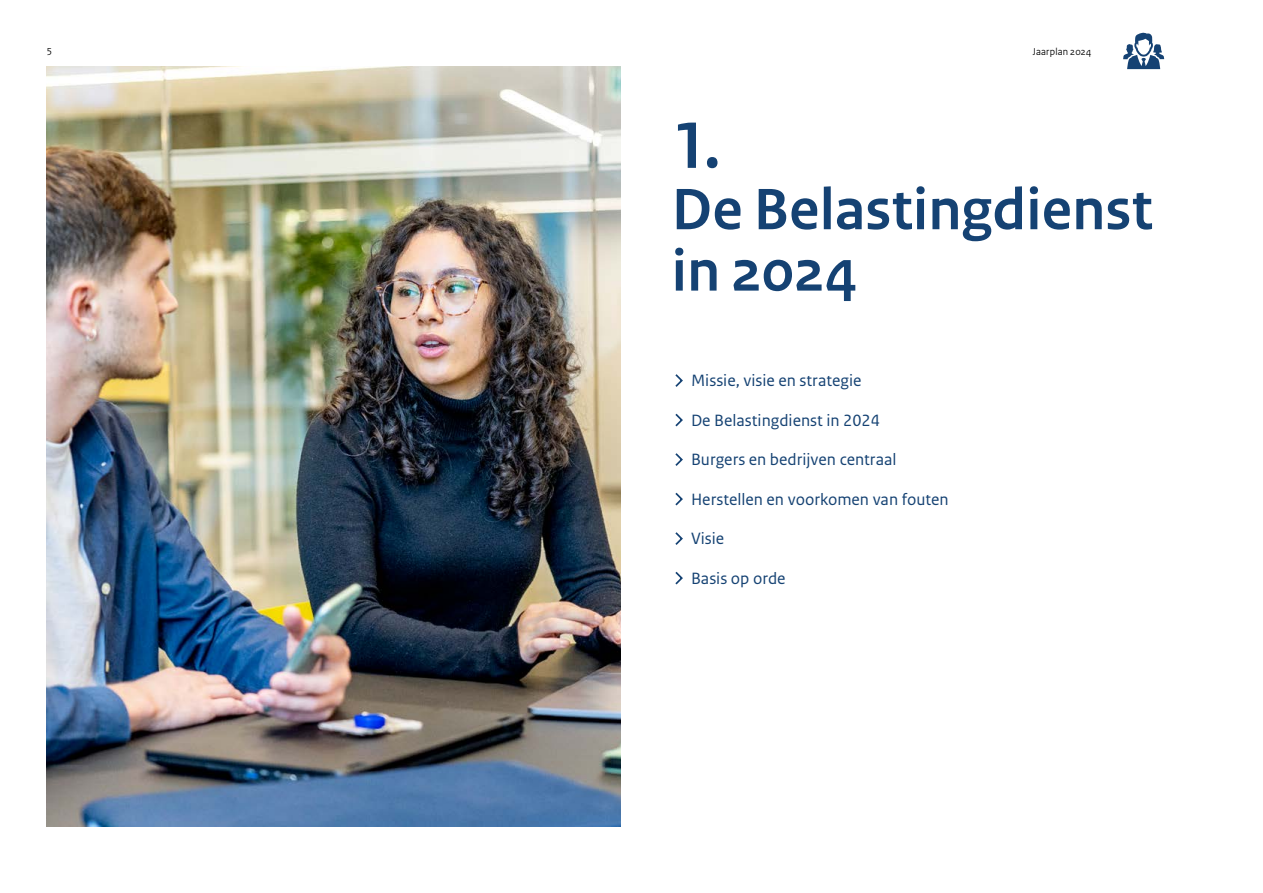
<style>
.page{position:relative;width:1263px;height:893px;background:#fff}
.page>*{position:absolute;margin:0;border:0;box-sizing:border-box;transform-origin:0 0}
.Deel_Titel{font:700 69px "Rijksoverheid Sans Heading";color:#154273}
.Deel_Titel-2{font:700 61.35px/61.3px "Rijksoverheid Sans Heading";letter-spacing:.01em;color:#154273}
.Deel_Prio_Kop{font:17.25px "Rijksoverheid Sans Text";color:#154273}
.t1{font:10.5px "Rijksoverheid Sans Heading";letter-spacing:.02em;color:#000}
</style>
<div class="page">
<svg style="left:1123px;top:32px;width:41px;height:37px"></svg>
<img style="left:47px;top:67px;width:574px;height:759px">
<svg style="left:675px;top:374px;width:8px;height:13px"></svg>
<svg style="left:675px;top:413px;width:8px;height:14px"></svg>
<svg style="left:675px;top:453px;width:8px;height:13px"></svg>
<svg style="left:675px;top:492px;width:8px;height:14px"></svg>
<svg style="left:675px;top:532px;width:8px;height:13px"></svg>
<svg style="left:675px;top:571px;width:8px;height:14px"></svg>
<p class="t1" style="left:47px;top:45px;width:7px">5</p>
<p class="t1" style="left:1033px;top:45px;width:60px">Jaarplan 2024</p>
<h1 class="Deel_Titel" style="left:672px;top:107px;width:50px">1.</h1>
<h1 class="Deel_Titel-2" style="left:672px;top:180px;width:482px">De Belastingdienst in 2024</h1>
<p class="Deel_Prio_Kop" style="left:691px;top:371px;width:172px">Missie, visie en strategie</p>
<p class="Deel_Prio_Kop" style="left:691px;top:410px;width:190px">De Belastingdienst in 2024</p>
<p class="Deel_Prio_Kop" style="left:691px;top:450px;width:207px">Burgers en bedrijven centraal</p>
<p class="Deel_Prio_Kop" style="left:691px;top:489px;width:259px">Herstellen en voorkomen van fouten</p>
<p class="Deel_Prio_Kop" style="left:691px;top:529px;width:35px">Visie</p>
<p class="Deel_Prio_Kop" style="left:691px;top:568px;width:96px">Basis op orde</p>
</div>
